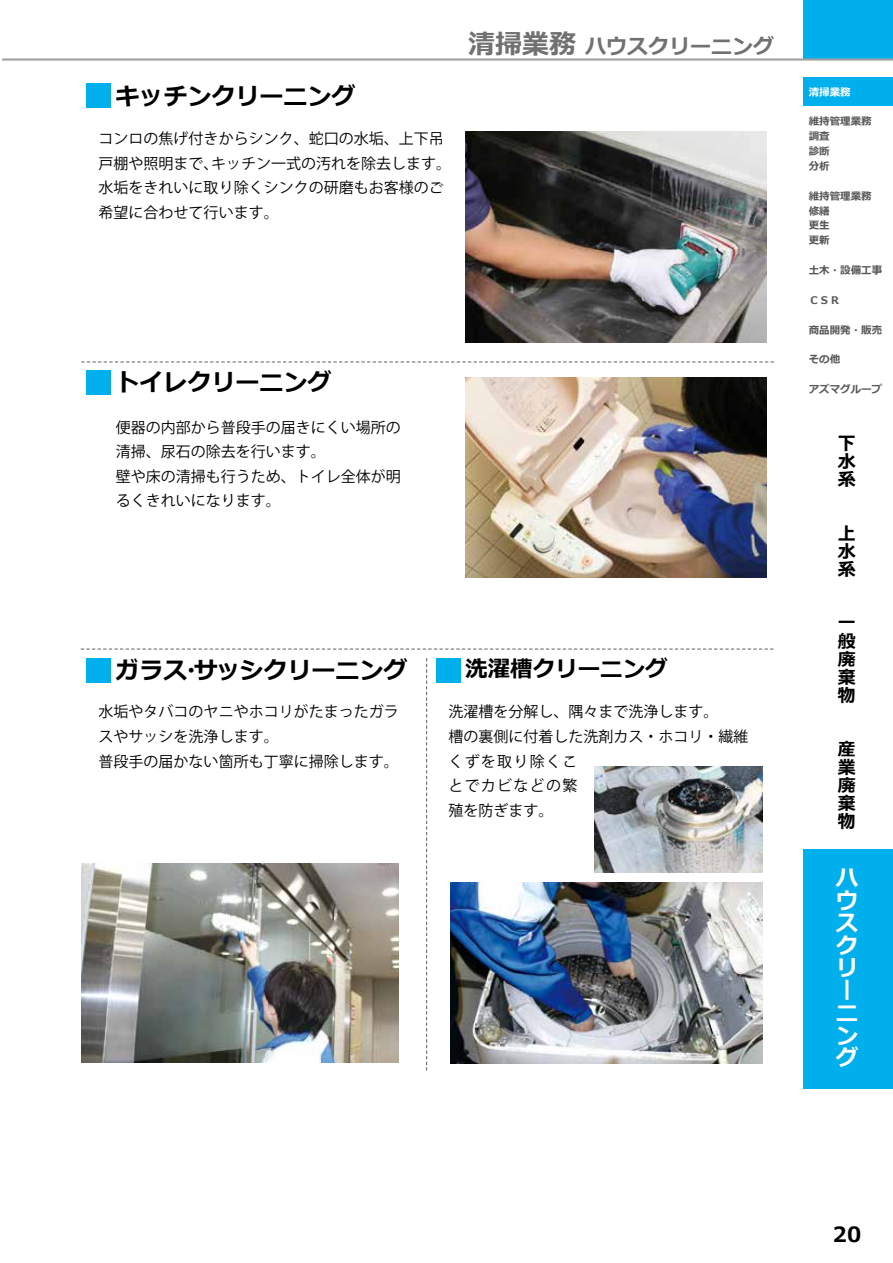
<style>
.page{position:relative;width:893px;height:1263px;background:#fff}
.page>*{position:absolute;margin:0;border:0;box-sizing:border-box;transform-origin:0 0}
.t1{font:700 24px "Meiryo";color:#000}
.t2{font:700 22.5px "Meiryo";color:#000}
.t3{font:700 22.5px/22.5px "Meiryo";color:#fff}
.t4{font:700 21px "Meiryo";color:#727171}
.t5{font:700 21px "Meiryo";color:#000}
.t6{font:700 18px/18px "Meiryo";color:#000;text-align:justify}
.t7{font:15px/24.6px "Koz Go Pro";color:#000}
.t8{font:700 10.5px/14.9px "Meiryo";color:#595757}
.t9{font:700 10.5px "Meiryo";color:#fff}
.s1{font-size:27px}
</style>
<div class="page">
<div style="left:803px;top:0;width:90px;height:60px;background:#00afec"></div>
<div style="left:803px;top:78px;width:90px;height:28px;background:#00afec"></div>
<hr style="left:2px;top:58px;width:891px;height:3px;background:#9fa0a0">
<div style="left:86px;top:84px;width:25px;height:24px;background:#00afec"></div>
<div style="left:86px;top:370px;width:25px;height:25px;background:#00afec"></div>
<div style="left:86px;top:658px;width:25px;height:25px;background:#00afec"></div>
<div style="left:436px;top:658px;width:25px;height:24px;background:#00afec"></div>
<img style="left:465px;top:378px;width:302px;height:199px">
<img style="left:465px;top:131px;width:302px;height:211px">
<img style="left:81px;top:863px;width:318px;height:199px">
<img style="left:450px;top:882px;width:312px;height:182px">
<svg style="left:81px;top:361px;width:693px;height:1px"></svg>
<svg style="left:81px;top:648px;width:692px;height:2px"></svg>
<svg style="left:426px;top:658px;width:1px;height:413px"></svg>
<div style="left:803px;top:850px;width:90px;height:239px;background:#00afec"></div>
<img style="left:594px;top:766px;width:168px;height:107px">
<h1 class="t1" style="left:116px;top:79px;width:242px">キッチンクリーニング</h1>
<p class="t7" style="left:99px;top:127px;width:354px">コンロの焦げ付きからシンク、蛇口の水垢、上下吊戸棚や照明まで、キッチン一式の汚れを除去します。水垢をきれいに取り除くシンクの研磨もお客様のご希望に合わせて行います。</p>
<h3 class="t4" style="left:468px;top:32px;width:307px"><span class="s1">清掃業務</span> ハウスクリーニング</h3>
<h1 class="t1" style="left:116px;top:366px;width:218px">トイレクリーニング</h1>
<p class="t7" style="left:116px;top:415px;width:286px">便器の内部から普段手の届きにくい場所の清掃、尿石の除去を行います。<br>壁や床の清掃も行うため、トイレ全体が明るくきれいになります。</p>
<h1 class="t1" style="left:116px;top:654px;width:293px">ガラス・サッシクリーニング</h1>
<h2 class="t2" style="left:465px;top:654px;width:204px">洗濯槽クリーニング</h2>
<p class="t7" style="left:99px;top:700px;width:301px">水垢やタバコのヤニやホコリがたまったガラスやサッシを洗浄します。<br>普段手の届かない箇所も丁寧に掃除します。</p>
<p class="t7" style="left:448px;top:700px;width:301px">洗濯槽を分解し、隅々まで洗浄します。<br>槽の裏側に付着した洗剤カス・ホコリ・繊維くずを取り除くこ<br>とでカビなどの繁<br>殖を防ぎます。</p>
<p class="t9" style="left:809px;top:84px;width:43px">清掃業務</p>
<p class="t8" style="left:809px;top:115px;width:64px">維持管理業務調査<br>診断<br>分析</p>
<p class="t8" style="left:809px;top:189px;width:64px">維持管理業務修繕<br>更生<br>更新</p>
<p class="t8" style="left:809px;top:263px;width:75px">土木・設備工事</p>
<p class="t8" style="left:809px;top:293px;width:33px">ＣＳＲ</p>
<p class="t8" style="left:809px;top:323px;width:75px">商品開発・販売</p>
<p class="t8" style="left:809px;top:353px;width:33px">その他</p>
<p class="t8" style="left:809px;top:382px;width:75px">アズマグループ</p>
<p class="t6" style="left:838px;top:435px;width:19px">下水系</p>
<p class="t6" style="left:838px;top:525px;width:19px">上水系</p>
<p class="t6" style="left:838px;top:615px;width:19px">一般廃棄物</p>
<p class="t6" style="left:838px;top:741px;width:19px">産業廃棄物</p>
<h2 class="t3" style="left:836px;top:868px;width:24px">ハウスクリーニング</h2>
<h3 class="t5" style="left:833px;top:1220px;width:30px">20</h3>
</div>
